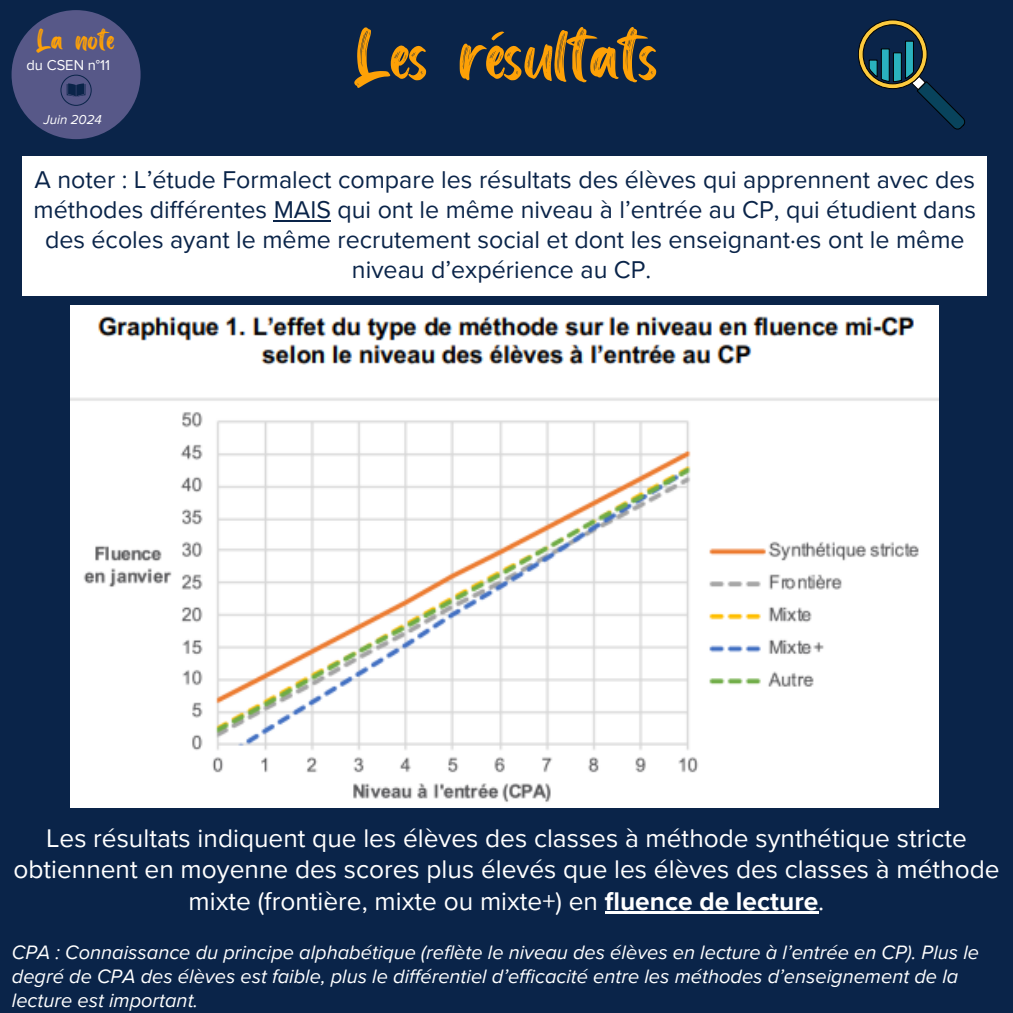
<style>
.page{position:relative;width:1013px;height:1013px;background:#fff}
.page>*{position:absolute;margin:0;border:0;box-sizing:border-box;transform-origin:0 0}
.t1{font:77.88px "Redkits";color:#fea106}
.t2{font:31.5px "Redkits";color:#fea106}
.t3{font:26.25px/31.5px "Proxima Nova";color:#fff;text-align:center}
.t4{font:25px/30px "Proxima Nova";color:#0a2449;text-align:center}
.t5{font:italic 20px/24px "Proxima Nova";color:#fff}
.t6{font:14.75px "Proxima Nova";color:#fff}
.t7{font:italic 13.25px "Proxima Nova";color:#fff}
.s1{font-weight:700}
</style>
<div class="page">
<div style="left:0;top:0;width:1012px;height:1012px;background:#0a2449"></div>
<div style="left:12px;top:10px;width:129px;height:129px;background:#575888;border-radius:50%"></div>
<svg style="left:60px;top:75px;width:31px;height:31px"></svg>
<div style="left:23px;top:156px;width:964px;height:139px;background:#fff"></div>
<hr style="left:274px;top:220px;width:57px;height:2px;background:#0a2449">
<img style="left:71px;top:306px;width:867px;height:501px">
<hr style="left:605px;top:911px;width:213px;height:2px;background:#fff">
<svg style="left:858px;top:20px;width:107px;height:110px"></svg>
<p class="t2" style="left:36px;top:19px;width:80px">La note</p>
<p class="t6" style="left:26px;top:56px;width:85px">du CSEN n°11</p>
<h1 class="t7" style="left:43px;top:112px;width:60px">Juin 2024</h1>
<p class="t1" style="left:354px;top:4px;width:306px">Les résultats</p>
<h2 class="t4" style="left:34px;top:165px;width:944px">A noter : L’étude Formalect compare les résultats des élèves qui apprennent avec des méthodes différentes MAIS qui ont le même niveau à l’entrée au CP, qui étudient dans des écoles ayant le même recrutement social et dont les enseignant·es ont le même niveau d’expérience au CP.</h2>
<p class="t3" style="left:13px;top:822px;width:987px">Les résultats indiquent que les élèves des classes à méthode synthétique stricte obtiennent en moyenne des scores plus élevés que les élèves des classes à méthode mixte (frontière, mixte ou mixte+) en <span class="s1">fluence de lecture</span>.</p>
<h3 class="t5" style="left:12px;top:941px;width:968px">CPA : Connaissance du principe alphabétique (reflète le niveau des élèves en lecture à l’entrée en CP). Plus le degré de CPA des élèves est faible, plus le différentiel d’efficacité entre les méthodes d’enseignement de la lecture est important.</h3>
</div>
